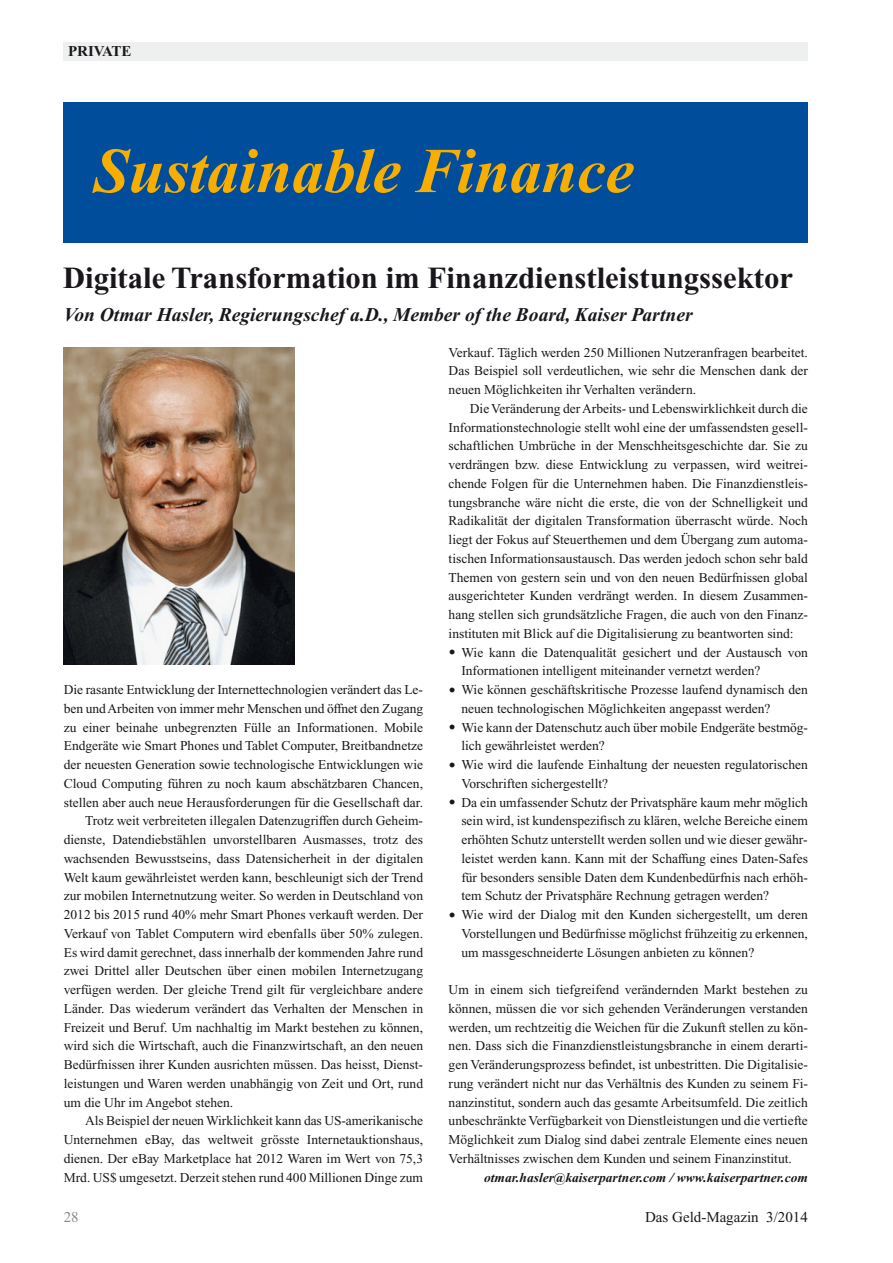
<style>
.page{position:relative;width:893px;height:1263px;background:#fff}
.page>*{position:absolute;margin:0;border:0;box-sizing:border-box;transform-origin:0 0}
.t1{font:italic 700 63.75px "Times New Roman PS Std";color:#f8ae00}
.t2{font:700 30.75px "Times New Roman PS Std";color:#1a171c}
.t3{font:700 30px "Times New Roman PS Std";color:#1a171c}
.t4{font:italic 700 19.5px "Times New Roman PS Std";color:#1a171c}
.t5{font:15px "Times New Roman PS Std";color:#1a171c}
.t6{font:700 15px "Times New Roman PS Std";color:#1a171c}
.t7{font:15px "Times New Roman PS Std";color:#87888a}
.t8{font:13.5px/18.8px "Times New Roman PS Std";color:#1a171c;text-align:justify}
.t9{font:italic 700 13.5px "Times New Roman PS Std";color:#1a171c}
</style>
<div class="page">
<div style="left:64px;top:43px;width:744px;height:18px;background:#eeefef"></div>
<div style="left:64px;top:102px;width:744px;height:140px;background:#004e9b"></div>
<img style="left:64px;top:347px;width:231px;height:317px">
<p class="t6" style="left:68px;top:46px;width:65px">PRIVATE</p>
<h1 class="t1" style="left:94px;top:148px;width:542px">Sustainable Finance</h1>
<h2 class="t2" style="left:63px;top:267px;width:732px">Digitale Transformation im Finanzdienstleistungssektor</h2>
<h3 class="t4" style="left:64px;top:308px;width:630px">Von Otmar Hasler, Regierungschef a.D., Member of the Board, Kaiser Partner</h3>
<p class="t8" style="left:64px;top:681px;width:361px">Die rasante Entwicklung der Internettechnologien verändert das Le-</p>
<p class="t8" style="left:64px;top:700px;width:361px">ben und Arbeiten von immer mehr Menschen und öffnet den Zugang</p>
<p class="t8" style="left:64px;top:719px;width:361px">zu einer beinahe unbegrenzten Fülle an Informationen. Mobile</p>
<p class="t8" style="left:64px;top:738px;width:361px">Endgeräte wie Smart Phones und Tablet Computer, Breitbandnetze</p>
<p class="t8" style="left:64px;top:756px;width:361px">der neuesten Generation sowie technologische Entwicklungen wie</p>
<p class="t8" style="left:64px;top:775px;width:361px">Cloud Computing führen zu noch kaum abschätzbaren Chancen,</p>
<p class="t8" style="left:64px;top:794px;width:361px">stellen aber auch neue Herausforderungen für die Gesellschaft dar.</p>
<p class="t8" style="left:85px;top:813px;width:340px">Trotz weit verbreiteten illegalen Datenzugriffen durch Geheim-</p>
<p class="t8" style="left:64px;top:831px;width:361px">dienste, Datendiebstählen unvorstellbaren Ausmasses, trotz des</p>
<p class="t8" style="left:64px;top:850px;width:361px">wachsenden Bewusstseins, dass Datensicherheit in der digitalen</p>
<p class="t8" style="left:64px;top:869px;width:361px">Welt kaum gewährleistet werden kann, beschleunigt sich der Trend</p>
<p class="t8" style="left:64px;top:888px;width:361px">zur mobilen Internetnutzung weiter. So werden in Deutschland von</p>
<p class="t8" style="left:64px;top:906px;width:361px">2012 bis 2015 rund 40% mehr Smart Phones verkauft werden. Der</p>
<p class="t8" style="left:64px;top:925px;width:361px">Verkauf von Tablet Computern wird ebenfalls über 50% zulegen.</p>
<p class="t8" style="left:64px;top:944px;width:361px">Es wird damit gerechnet, dass innerhalb der kommenden Jahre rund</p>
<p class="t8" style="left:64px;top:963px;width:361px">zwei Drittel aller Deutschen über einen mobilen Internetzugang</p>
<p class="t8" style="left:64px;top:981px;width:361px">verfügen werden. Der gleiche Trend gilt für vergleichbare andere</p>
<p class="t8" style="left:64px;top:1000px;width:361px">Länder. Das wiederum verändert das Verhalten der Menschen in</p>
<p class="t8" style="left:64px;top:1019px;width:361px">Freizeit und Beruf. Um nachhaltig im Markt bestehen zu können,</p>
<p class="t8" style="left:64px;top:1038px;width:361px">wird sich die Wirtschaft, auch die Finanzwirtschaft, an den neuen</p>
<p class="t8" style="left:64px;top:1056px;width:361px">Bedürfnissen ihrer Kunden ausrichten müssen. Das heisst, Dienst-</p>
<p class="t8" style="left:64px;top:1075px;width:361px">leistungen und Waren werden unabhängig von Zeit und Ort, rund</p>
<p class="t8" style="left:64px;top:1094px;width:171px">um die Uhr im Angebot stehen.</p>
<p class="t8" style="left:85px;top:1113px;width:340px">Als Beispiel der neuen Wirklichkeit kann das US-amerikanische</p>
<p class="t8" style="left:64px;top:1131px;width:361px">Unternehmen eBay, das weltweit grösste Internetauktionshaus,</p>
<p class="t8" style="left:64px;top:1150px;width:361px">dienen. Der eBay Marketplace hat 2012 Waren im Wert von 75,3</p>
<p class="t8" style="left:64px;top:1169px;width:361px">Mrd. US$ umgesetzt. Derzeit stehen rund 400 Millionen Dinge zum</p>
<p class="t8" style="left:449px;top:344px;width:361px">Verkauf. Täglich werden 250 Millionen Nutzeranfragen be arbeitet.<br>Das Beispiel soll verdeutlichen, wie sehr die Menschen dank der neuen Möglichkeiten ihr Verhalten verändern.</p>
<p class="t8" style="left:449px;top:400px;width:361px;text-indent:21px">Die Veränderung der Arbeits- und Lebenswirklichkeit durch die Informationstechnologie stellt wohl eine der umfassendsten gesell&shy;schaftlichen Umbrüche in der Menschheitsgeschichte dar. Sie zu verdrängen bzw. diese Entwicklung zu verpassen, wird weitrei&shy;chende Folgen für die Unternehmen haben. Die Finanzdienstleis&shy;tungsbranche wäre nicht die erste, die von der Schnelligkeit und Radikalität der digitalen Transformation überrascht würde. Noch liegt der Fokus auf Steuerthemen und dem Übergang zum automa&shy;tischen Informationsaustausch. Das werden jedoch schon sehr bald Themen von gestern sein und von den neuen Bedürfnissen global ausgerichteter Kunden verdrängt werden. In diesem Zusammen&shy;hang stellen sich grundsätzliche Fragen, die auch von den Finanz&shy;instituten mit Blick auf die Digitalisierung zu beantworten sind:</p>
<h3 class="t3" style="left:449px;top:633px;width:9px">.</h3>
<p class="t8" style="left:461px;top:644px;width:348px">Wie kann die Datenqualität gesichert und der Austausch von<br>Informationen intelligent miteinander vernetzt werden?</p>
<h3 class="t3" style="left:449px;top:671px;width:9px">.</h3>
<p class="t8" style="left:461px;top:681px;width:348px">Wie können geschäftskritische Prozesse laufend dynamisch den neuen technologischen Möglichkeiten angepasst werden?</p>
<h3 class="t3" style="left:449px;top:708px;width:9px">.</h3>
<p class="t8" style="left:461px;top:719px;width:348px">Wie kann der Datenschutz auch über mobile Endgeräte bestmög&shy;lich gewährleistet werden?</p>
<h3 class="t3" style="left:449px;top:746px;width:9px">.</h3>
<p class="t8" style="left:461px;top:756px;width:348px">Wie wird die laufende Einhaltung der neuesten regulatorischen<br>Vorschriften sichergestellt?</p>
<h3 class="t3" style="left:449px;top:783px;width:9px">.</h3>
<p class="t8" style="left:461px;top:794px;width:348px">Da ein umfassender Schutz der Privatsphäre kaum mehr möglich sein wird, ist kundenspezifisch zu klären, welche Bereiche einem erhöhten Schutz unterstellt werden sollen und wie dieser gewähr&shy;leistet werden kann. Kann mit der Schaffung eines Daten-Safes für besonders sensible Daten dem Kundenbedürfnis nach erhöh&shy;tem Schutz der Privatsphäre Rechnung getragen werden?</p>
<h3 class="t3" style="left:449px;top:896px;width:9px">.</h3>
<p class="t8" style="left:461px;top:906px;width:348px">Wie wird der Dialog mit den Kunden sichergestellt, um deren Vorstellungen und Bedürfnisse möglichst frühzeitig zu erkennen, um massgeschneiderte Lösungen anbieten zu können?</p>
<p class="t8" style="left:449px;top:981px;width:361px">Um in einem sich tiefgreifend verändernden Markt bestehen zu können, müssen die vor sich gehenden Veränderungen verstanden werden, um rechtzeitig die Weichen für die Zukunft stellen zu kön&shy;nen. Dass sich die Finanzdienstleistungsbranche in einem derarti&shy;gen Veränderungsprozess befindet, ist unbestritten. Die Digitalisie&shy;rung verändert nicht nur das Verhältnis des Kunden zu seinem Fi&shy;nanzinstitut, sondern auch das gesamte Arbeitsumfeld. Die zeitlich unbeschränkte Verfügbarkeit von Dienstleistungen und die vertiefte Möglichkeit zum Dialog sind dabei zentrale Elemente eines neuen Verhältnisses zwischen dem Kunden und seinem Finanzinstitut.</p>
<p class="t9" style="left:484px;top:1172px;width:325px">otmar.hasler@kaiserpartner.com / www.kaiserpartner.com</p>
<p class="t7" style="left:64px;top:1212px;width:16px">28</p>
<p class="t5" style="left:645px;top:1212px;width:164px">Das Geld-Magazin 3/2014</p>
</div>
